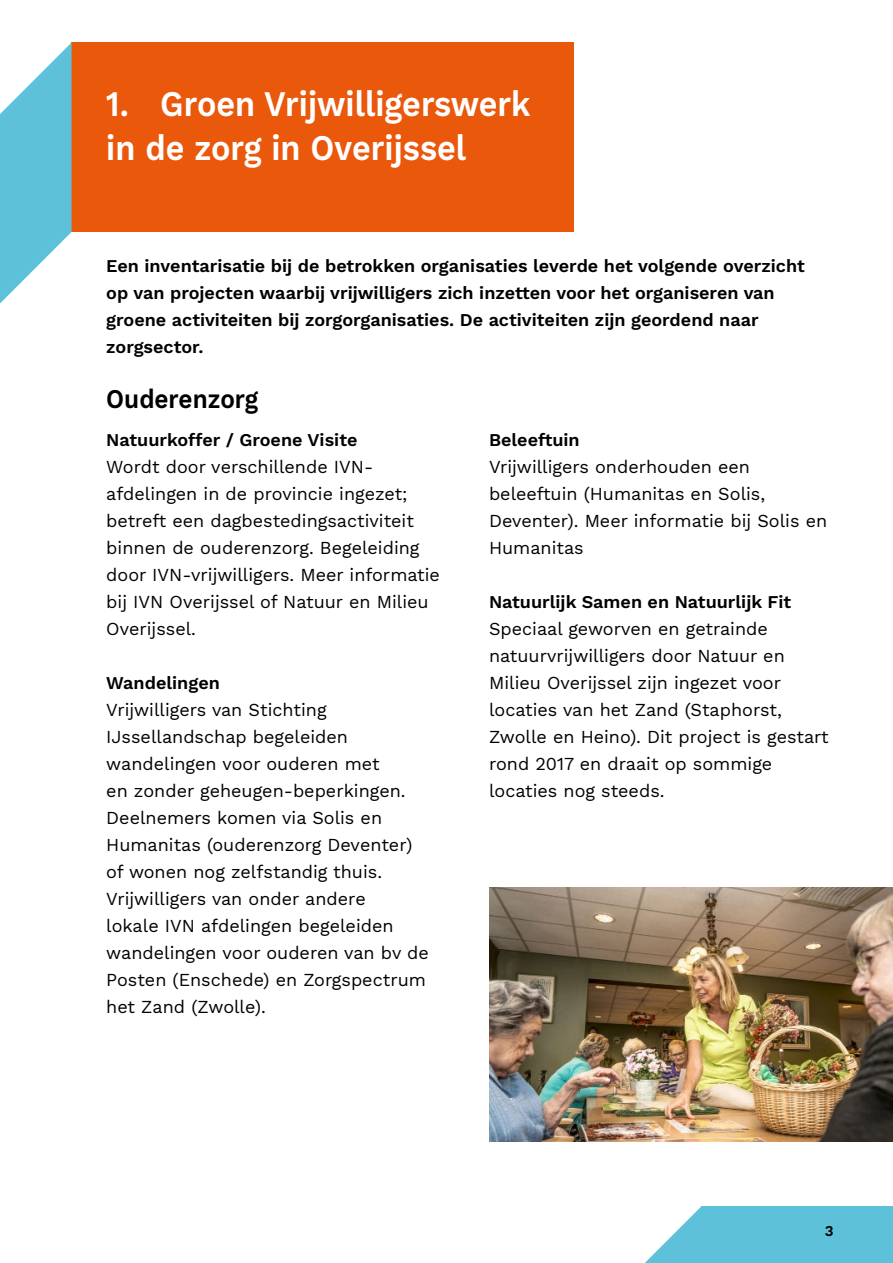
<style>
.page{position:relative;width:893px;height:1263px;background:#fff}
.page>*{position:absolute;margin:0;border:0;box-sizing:border-box;transform-origin:0 0}
.t1{font:600 36px/43.2px "Work Sans";color:#fff;scale:.9 1}
.t2{font:600 27px "Work Sans";color:#000;scale:.9 1}
.t3{font:18px/27px "Work Sans";color:#000}
.t4{font:600 18px/27px "Work Sans";color:#000}
.t5{font:600 15px "Work Sans";color:#000}
</style>
<div class="page">
<div style="left:701px;top:1206px;width:192px;height:57px;background:#5dc2d9"></div>
<svg style="left:645px;top:1207px;width:56px;height:56px"></svg>
<div style="left:72px;top:43px;width:502px;height:189px;background:#ea580c"></div>
<svg style="left:0;top:43px;width:72px;height:261px"></svg>
<img style="left:490px;top:887px;width:403px;height:254px">
<h1 class="t1" style="left:106px;top:81px;width:473px">1. Groen Vrijwilligerswerk in de zorg in Overijssel</h1>
<p class="t4" style="left:106px;top:251px;width:700px">Een inventarisatie bij de betrokken organisaties leverde het volgende overzicht op van projecten waarbij vrijwilligers zich inzetten voor het organiseren van groene activiteiten bij zorgorganisaties. De activiteiten zijn geordend naar zorgsector.</p>
<h2 class="t2" style="left:106px;top:378px;width:170px">Ouderenzorg</h2>
<p class="t4" style="left:106px;top:426px;width:253px">Natuurkoffer / Groene Visite</p>
<p class="t3" style="left:106px;top:453px;width:335px">Wordt door verschillende IVN&shy;afdelingen in de provincie ingezet; betreft een dagbestedingsactiviteit binnen de ouderenzorg. Begeleiding door IVN-vrijwilligers. Meer informatie bij IVN Overijssel of Natuur en Milieu Overijssel.</p>
<p class="t4" style="left:106px;top:669px;width:115px">Wandelingen</p>
<p class="t3" style="left:106px;top:696px;width:324px">Vrijwilligers van Stichting<br>IJssellandschap begeleiden wandelingen voor ouderen met<br>en zonder geheugen-beperkingen.<br>Deelnemers komen via Solis en<br>Humanitas (ouderenzorg Deventer) of wonen nog zelfstandig thuis.<br>Vrijwilligers van onder andere<br>lokale IVN afdelingen begeleiden wandelingen voor ouderen van bv de<br>Posten (Enschede) en Zorgspectrum het Zand (Zwolle).</p>
<p class="t4" style="left:489px;top:426px;width:92px">Beleeftuin</p>
<p class="t3" style="left:489px;top:453px;width:340px">Vrijwilligers onderhouden een beleeftuin (Humanitas en Solis,<br>Deventer). Meer informatie bij Solis en<br>Humanitas</p>
<p class="t4" style="left:489px;top:588px;width:304px">Natuurlijk Samen en Natuurlijk Fit</p>
<p class="t3" style="left:489px;top:615px;width:341px">Speciaal geworven en getrainde natuurvrijwilligers door Natuur en<br>Milieu Overijssel zijn ingezet voor locaties van het Zand (Staphorst,<br>Zwolle en Heino). Dit project is gestart rond 2017 en draait op sommige locaties nog steeds.</p>
<p class="t5" style="left:825px;top:1220px;width:10px">3</p>
</div>
